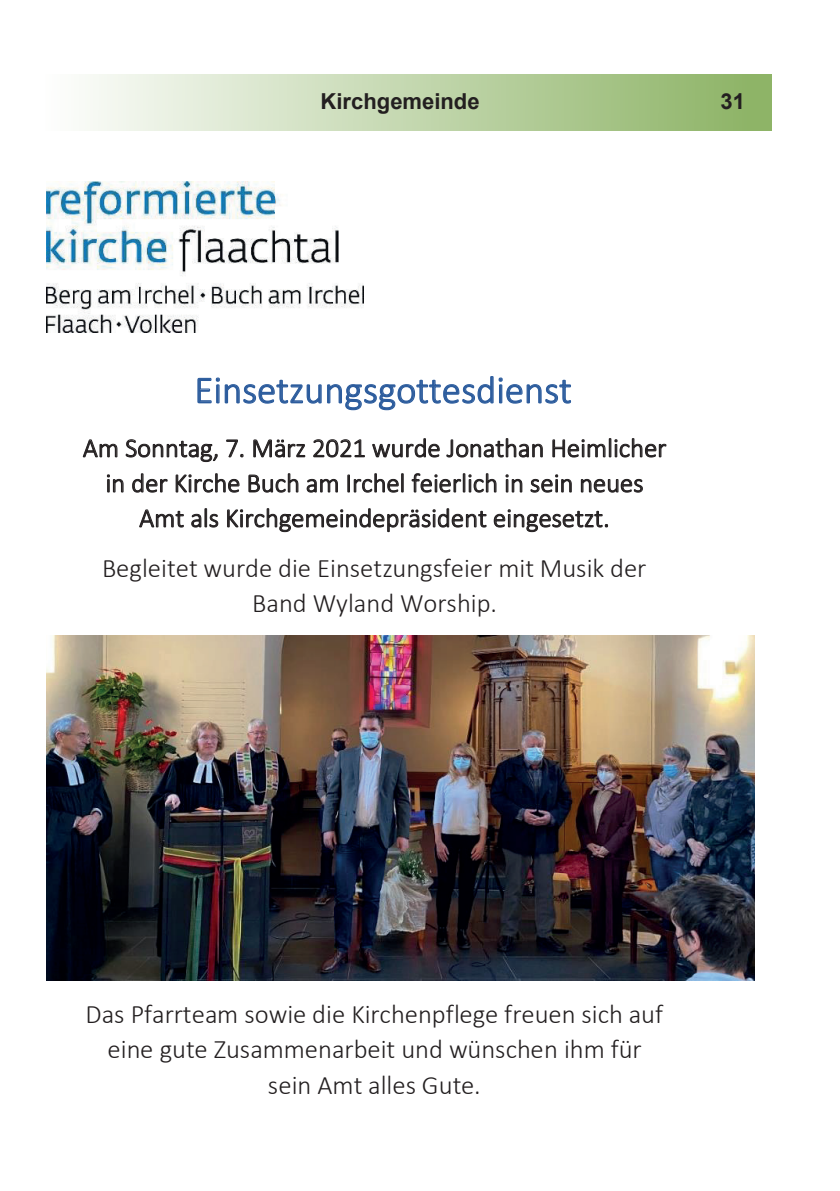
<style>
.page{position:relative;width:840px;height:1191px;background:#fff}
.page>*{position:absolute;margin:0;border:0;box-sizing:border-box;transform-origin:0 0}
.t1{font:300 38.6px "Calibri";color:#2c5c9d}
.t2{font:300 26.8px/35px "Calibri";color:#231f20;text-align:center}
.t3{font:700 22px "Arial";color:#231f20}
</style>
<div class="page">
<div style="left:45px;top:74px;width:726px;height:56px;background:linear-gradient(to right,#fefefd,#8bb263)"></div>
<img style="left:47px;top:182px;width:316px;height:151px">
<img style="left:47px;top:636px;width:707px;height:344px">
<p class="t3" style="left:320px;top:86px;width:160px">Kirchgemeinde</p>
<p class="t3" style="left:720px;top:86px;width:26px">31</p>
<h1 class="t1" style="left:194px;top:366px;width:378px">Einsetzungsgottesdienst</h1>
<p class="t2" style="left:83px;top:430px;width:584px">Am Sonntag, 7. März 2021 wurde Jonathan Heimlicher in der Kirche Buch am Irchel feierlich in sein neues<br>Amt als Kirchgemeindepräsident eingesetzt.</p>
<p class="t2" style="left:102px;top:550px;width:545px">Begleitet wurde die Einsetzungsfeier mit Musik der<br>Band Wyland Worship.</p>
<p class="t2" style="left:85px;top:996px;width:579px">Das Pfarrteam sowie die Kirchenpflege freuen sich auf eine gute Zusammenarbeit und wünschen ihm für sein Amt alles Gute.</p>
</div>
